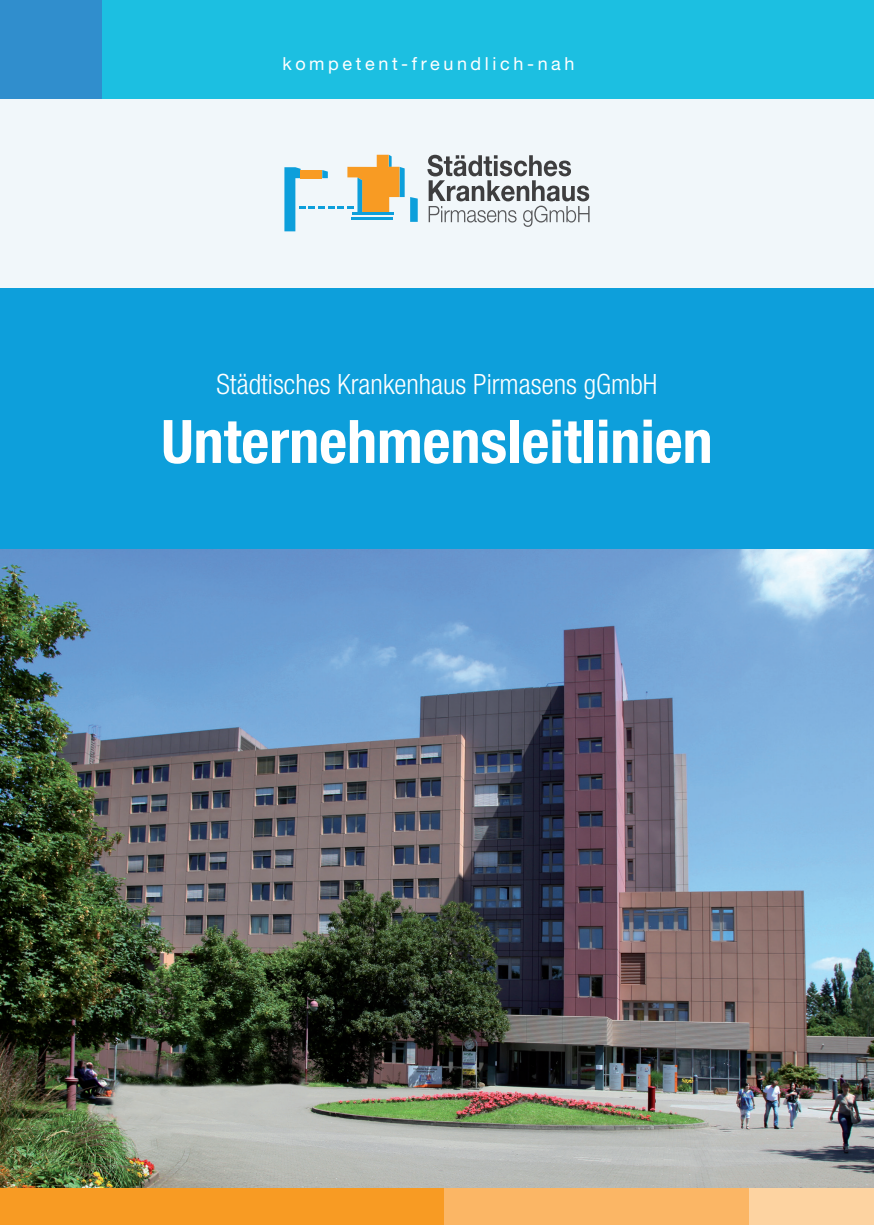
<style>
.page{position:relative;width:874px;height:1225px;background:#fff}
.page>*{position:absolute;margin:0;border:0;box-sizing:border-box;transform-origin:0 0}
.t1{font:700 condensed 60px "Helvetica Neue LT Std";color:#fff}
.t2{font:300 condensed 28px "Helvetica Neue LT Std";color:#fff}
.t3{font:18px "Helvetica Neue LT Std";letter-spacing:.2em;color:#fff}
</style>
<div class="page">
<div style="left:0;top:1185px;width:445px;height:40px;background:#f89b23"></div>
<div style="left:444px;top:1185px;width:305px;height:40px;background:#fbb665"></div>
<div style="left:749px;top:1185px;width:124px;height:40px;background:#fdd3a1"></div>
<img style="left:0;top:549px;width:873px;height:638px">
<div style="left:0;top:98px;width:873px;height:190px;background:#f1f7fa"></div>
<div style="left:0;top:288px;width:873px;height:261px;background:#0d9fdb"></div>
<div style="left:0;top:0;width:873px;height:98px;background:#1cbfe1"></div>
<div style="left:0;top:0;width:101px;height:98px;background:#308ecd"></div>
<svg style="left:410px;top:197px;width:7px;height:25px"></svg>
<svg style="left:284px;top:155px;width:120px;height:76px"></svg>
<svg style="left:427px;top:155px;width:162px;height:72px"></svg>
<p class="t3" style="left:282px;top:53px;width:293px">kompetent-freundlich-nah</p>
<p class="t2" style="left:216px;top:367px;width:442px">Städtisches Krankenhaus Pirmasens gGmbH</p>
<h1 class="t1" style="left:161px;top:405px;width:552px">Unternehmensleitlinien</h1>
</div>
